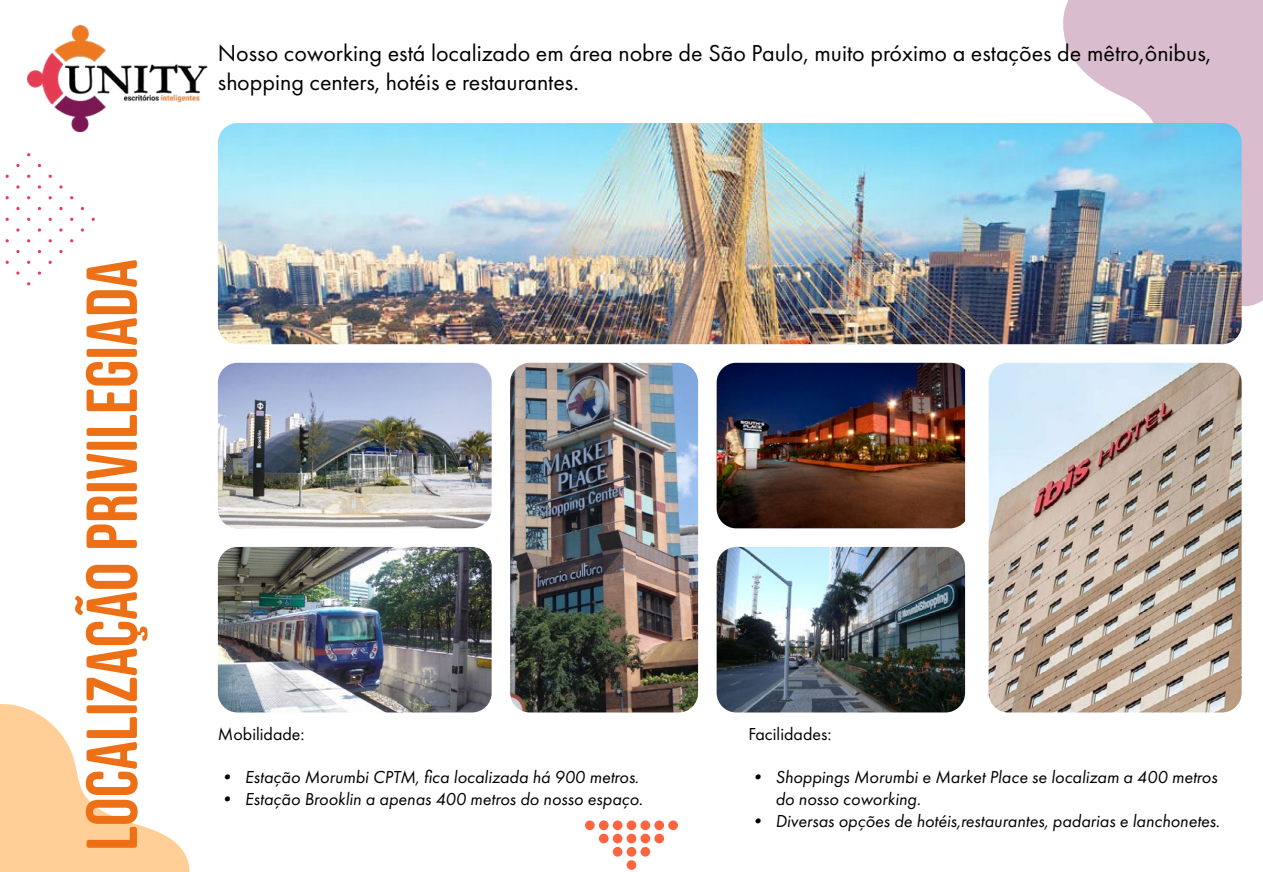
<style>
.page{position:relative;width:1263px;height:872px;background:#fff}
.page>*{position:absolute;margin:0;border:0;box-sizing:border-box;transform-origin:0 0}
.t1{font:72px "Bebas Neue Semi Rounded";color:#ed7016}
.t2{font:24px/28.8px "Futura PT";color:#000}
.t3{font:italic 18px/21.6px "Futura PT";color:#000}
.t4{font:18px "Futura PT";color:#000}
</style>
<div class="page">
<img style="left:27px;top:26px;width:181px;height:105px">
<svg style="left:0;top:704px;width:190px;height:168px"></svg>
<svg style="left:1063px;top:0;width:200px;height:306px;background:#ddc3d2"></svg>
<svg style="left:91px;top:217px;width:4px;height:4px"></svg>
<svg style="left:81px;top:228px;width:3px;height:4px"></svg>
<svg style="left:59px;top:250px;width:4px;height:3px"></svg>
<svg style="left:48px;top:260px;width:4px;height:4px"></svg>
<svg style="left:38px;top:271px;width:3px;height:4px"></svg>
<svg style="left:59px;top:228px;width:4px;height:4px"></svg>
<svg style="left:16px;top:271px;width:4px;height:4px"></svg>
<svg style="left:59px;top:207px;width:4px;height:3px"></svg>
<svg style="left:48px;top:217px;width:4px;height:4px"></svg>
<svg style="left:38px;top:228px;width:3px;height:4px"></svg>
<svg style="left:16px;top:250px;width:4px;height:3px"></svg>
<svg style="left:5px;top:260px;width:4px;height:4px"></svg>
<svg style="left:59px;top:185px;width:4px;height:4px"></svg>
<svg style="left:16px;top:228px;width:4px;height:4px"></svg>
<svg style="left:48px;top:174px;width:4px;height:4px"></svg>
<svg style="left:38px;top:185px;width:3px;height:4px"></svg>
<svg style="left:16px;top:207px;width:4px;height:3px"></svg>
<svg style="left:5px;top:217px;width:4px;height:4px"></svg>
<svg style="left:16px;top:185px;width:4px;height:4px"></svg>
<svg style="left:16px;top:164px;width:4px;height:3px"></svg>
<svg style="left:5px;top:174px;width:4px;height:4px"></svg>
<img style="left:717px;top:363px;width:248px;height:165px">
<img style="left:988px;top:363px;width:253px;height:349px">
<img style="left:510px;top:363px;width:188px;height:349px">
<img style="left:218px;top:363px;width:274px;height:165px">
<img style="left:218px;top:547px;width:274px;height:165px">
<img style="left:717px;top:547px;width:248px;height:165px">
<img style="left:218px;top:123px;width:1023px;height:221px">
<div style="left:668px;top:820px;width:10px;height:10px;background:#fd6440;border-radius:50%"></div>
<div style="left:654px;top:820px;width:10px;height:10px;background:#fd6440;border-radius:50%"></div>
<div style="left:640px;top:820px;width:10px;height:10px;background:#fd6440;border-radius:50%"></div>
<div style="left:627px;top:820px;width:9px;height:10px;background:#fd6440;border-radius:50%"></div>
<div style="left:613px;top:820px;width:9px;height:10px;background:#fd6440;border-radius:50%"></div>
<div style="left:599px;top:820px;width:10px;height:10px;background:#fd6440;border-radius:50%"></div>
<div style="left:585px;top:820px;width:10px;height:10px;background:#fd6440;border-radius:50%"></div>
<div style="left:654px;top:833px;width:10px;height:10px;background:#fd6440;border-radius:50%"></div>
<div style="left:640px;top:833px;width:10px;height:10px;background:#fd6440;border-radius:50%"></div>
<div style="left:627px;top:833px;width:9px;height:10px;background:#fd6440;border-radius:50%"></div>
<div style="left:613px;top:833px;width:9px;height:10px;background:#fd6440;border-radius:50%"></div>
<div style="left:599px;top:833px;width:10px;height:10px;background:#fd6440;border-radius:50%"></div>
<div style="left:640px;top:847px;width:10px;height:9px;background:#fd6440;border-radius:50%"></div>
<div style="left:627px;top:847px;width:9px;height:9px;background:#fd6440;border-radius:50%"></div>
<div style="left:613px;top:847px;width:9px;height:9px;background:#fd6440;border-radius:50%"></div>
<div style="left:627px;top:860px;width:9px;height:10px;background:#fd6440;border-radius:50%"></div>
<h1 class="t1" style="left:71px;top:850px;width:593px;rotate:-90deg">localização privilegiada</h1>
<h2 class="t2" style="left:218px;top:38px;width:995px">Nosso coworking está localizado em área nobre de São Paulo, muito próximo a estações de mêtro,ônibus, shopping centers, hotéis e restaurantes.</h2>
<p class="t4" style="left:218px;top:723px;width:88px">Mobilidade:</p>
<p class="t3" style="left:218px;top:766px;width:423px">• Estação Morumbi CPTM, fica localizada há 900 metros.</p>
<p class="t3" style="left:218px;top:788px;width:427px">• Estação Brooklin a apenas 400 metros do nosso espaço.</p>
<p class="t4" style="left:748px;top:723px;width:85px">Facilidades:</p>
<p class="t3" style="left:775px;top:766px;width:443px;text-indent:-27px">• Shoppings Morumbi e Market Place se localizam a 400 metros do nosso coworking.</p>
<p class="t3" style="left:748px;top:809px;width:473px">• Diversas opções de hotéis,restaurantes, padarias e lanchonetes.</p>
</div>
